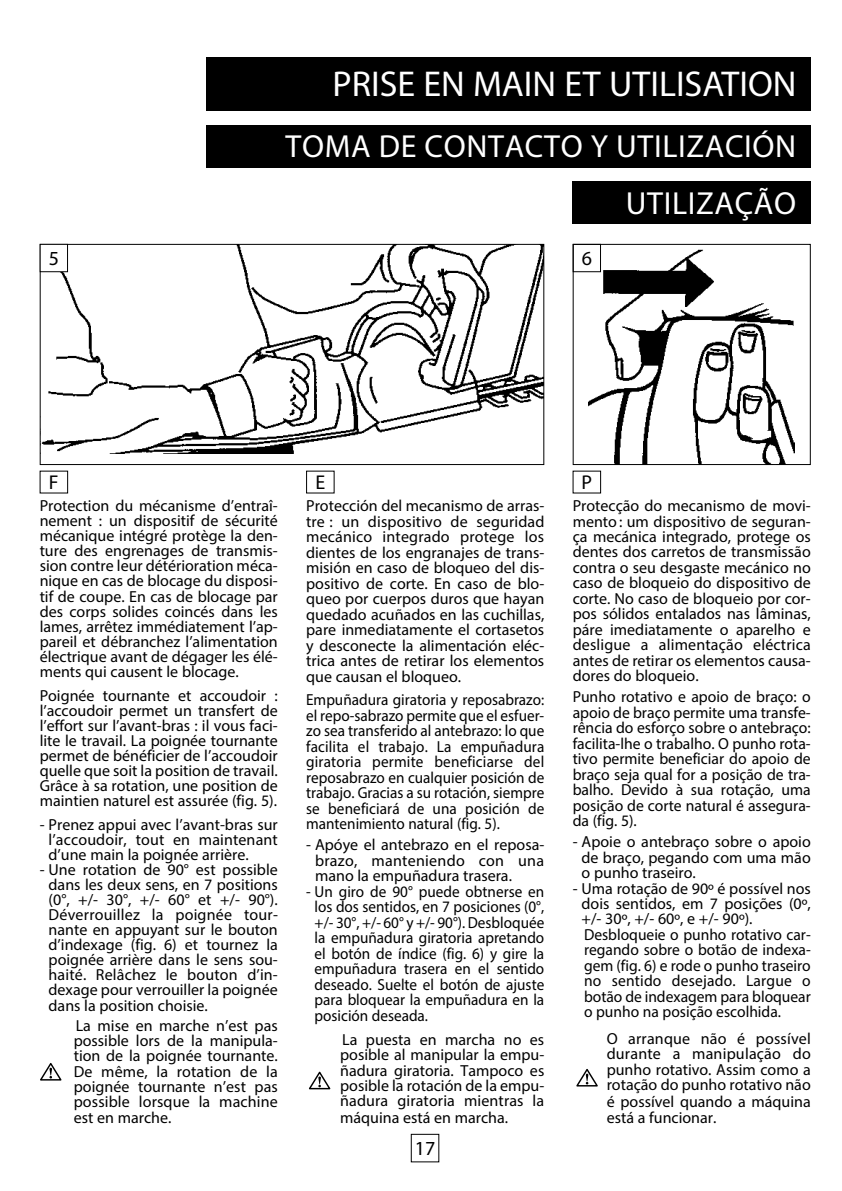
<style>
.page{position:relative;width:842px;height:1191px;background:#fff}
.page>*{position:absolute;margin:0;border:0;box-sizing:border-box;transform-origin:0 0}
.t1{font:36px "Myriad Pro";color:#fff}
.t2{font:32px/56.6px "Myriad Pro";letter-spacing:.02em;color:#fff;text-align:right}
.t3{font:20px "Myriad Pro";color:#000}
.t4{font:16px/15.4px "Myriad Pro";color:#000;text-align:justify}
.t5{font:16px/15.4px "Myriad Pro";color:#000;text-align:justify;scale:.95 1}
</style>
<div class="page">
<div style="left:411px;top:1134px;width:28px;height:28px;border:1px solid #000"></div>
<div style="left:206px;top:57px;width:605px;height:54px;background:#000"></div>
<div style="left:206px;top:125px;width:605px;height:42px;background:#000"></div>
<div style="left:573px;top:181px;width:238px;height:43px;background:#000"></div>
<img style="left:42px;top:246px;width:500px;height:207px">
<div style="left:40px;top:244px;width:504px;height:221px;border:1px solid #000"></div>
<img style="left:589px;top:249px;width:205px;height:214px">
<div style="left:573px;top:244px;width:238px;height:221px;border:1px solid #000"></div>
<div style="left:573px;top:244px;width:28px;height:28px;border:1px solid #000"></div>
<svg style="left:40px;top:1063px;width:22px;height:18px"></svg>
<svg style="left:309px;top:1071px;width:22px;height:19px"></svg>
<svg style="left:576px;top:1069px;width:22px;height:18px"></svg>
<div style="left:40px;top:244px;width:28px;height:28px;background:#fff"></div>
<div style="left:40px;top:244px;width:28px;height:28px;border:1px solid #000"></div>
<h1 class="t1" style="left:333px;top:61px;width:466px">PRISE EN MAIN ET UTILISATION</h1>
<h2 class="t2" style="left:285px;top:117px;width:512px">TOMA DE CONTACTO Y UTILIZACIÓN<br>UTILIZAÇÃO</h2>
<p class="t3" style="left:49px;top:246px;width:12px">5</p>
<p class="t3" style="left:582px;top:246px;width:12px">6</p>
<p class="t3" style="left:49px;top:470px;width:11px">F</p>
<p class="t3" style="left:315px;top:470px;width:11px">E</p>
<p class="t3" style="left:581px;top:470px;width:12px">P</p>
<p class="t4" style="left:40px;top:498px;width:240px">Protection du mécanisme d’entraî&shy;nement : un dispositif de sécurité mécanique intégré protège la den&shy;ture des engrenages de transmis&shy;sion contre leur détérioration méca&shy;nique en cas de blocage du disposi&shy;tif de coupe. En cas de blocage par des corps solides coincés dans les lames, arrêtez immédiatement l’ap&shy;pareil et débranchez l’alimentation électrique avant de dégager les élé&shy;ments qui causent le blocage.</p>
<p class="t4" style="left:40px;top:687px;width:240px">Poignée tournante et accoudoir : l’accoudoir permet un transfert de l’effort sur l’avant-bras : il vous faci&shy;lite le travail. La poignée tournante permet de bénéficier de l’accoudoir quelle que soit la position de travail.<br>Grâce à sa rotation, une position de maintien naturel est assurée (fig. 5).</p>
<p class="t4" style="left:49px;top:816px;width:231px;text-indent:-9px">- Prenez appui avec l’avant-bras sur l’accoudoir, tout en maintenant d’une main la poignée arrière.</p>
<p class="t4" style="left:49px;top:861px;width:231px;text-indent:-9px">- Une rotation de 90° est possible dans les deux sens, en 7 positions (0°, +/- 30°, +/- 60° et +/- 90°).<br>Déverrouillez la poignée tour&shy;nante en appuyant sur le bouton d’indexage (fig. 6) et tournez la poignée arrière dans le sens sou&shy;haité. Relâchez le bouton d’in&shy;dexage pour verrouiller la poignée dans la position choisie.</p>
<p class="t4" style="left:74px;top:1018px;width:206px">La mise en marche n’est pas possible lors de la manipula&shy;tion de la poignée tournante.<br>De même, la rotation de la poignée tournante n’est pas possible lorsque la machine est en marche.</p>
<p class="t4" style="left:573px;top:498px;width:240px">Protecção do mecanismo de movi&shy;mento: um dispositivo de seguran&shy;ça mecánica integrado, protege os dentes dos carretos de transmissão contra o seu desgaste mecánico no caso de bloqueio do dispositivo de corte. No caso de bloqueio por cor&shy;pos sólidos entalados nas lâminas, páre imediatamente o aparelho e desligue a alimentação eléctrica antes de retirar os elementos causa&shy;dores do bloqueio.</p>
<p class="t4" style="left:573px;top:689px;width:240px">Punho rotativo e apoio de braço: o apoio de braço permite uma transfe&shy;rência do esforço sobre o antebraço: facilita-lhe o trabalho. O punho rota&shy;tivo permite beneficiar do apoio de braço seja qual for a posição de tra&shy;balho. Devido à sua rotação, uma posição de corte natural é assegura&shy;da (fig. 5).</p>
<p class="t4" style="left:582px;top:834px;width:231px;text-indent:-9px">- Apoie o antebraço sobre o apoio de braço, pegando com uma mão o punho traseiro.</p>
<p class="t4" style="left:582px;top:880px;width:231px;text-align:left;text-indent:-9px">- Uma rotação de 90º é possível nos dois sentidos, em 7 posições (0º, +/- 30º, +/- 60º, e +/- 90º).<br>Desbloqueie o punho rotativo car&shy;regando sobre o botão de indexa&shy;gem (fig. 6) e rode o punho traseiro no sentido desejado. Largue o botão de indexagem para bloquear o punho na posição escolhida.</p>
<p class="t4" style="left:607px;top:1030px;width:206px">O arranque não é possível durante a manipulação do punho rotativo. Assim como a rotação do punho rotativo não é possível quando a máquina está a funcionar.</p>
<p class="t4" style="left:306px;top:498px;width:240px">Protección del mecanismo de arras&shy;tre : un dispositivo de seguridad mecánico integrado protege los dientes de los engranajes de trans&shy;misión en caso de bloqueo del dis&shy;positivo de corte. En caso de blo&shy;queo por cuerpos duros que hayan quedado acuñados en las cuchillas, pare inmediatamente el cortasetos y desconecte la alimentación eléc&shy;trica antes de retirar los elementos que causan el bloqueo.</p>
<p class="t5" style="left:306px;top:692px;width:252px">Empuñadura giratoria y reposabrazo: el repo-sabrazo permite que el esfuer&shy;zo sea transferido al antebrazo: lo que facilita el trabajo. La empuñadura giratoria permite beneficiarse del reposabrazo en cualquier posición de trabajo. Gracias a su rotación, siempre se beneficiará de una posición de mantenimiento natural (fig. 5).</p>
<p class="t4" style="left:315px;top:837px;width:231px;text-indent:-9px">- Apóye el antebrazo en el reposa&shy;brazo, manteniendo con una mano la empuñadura trasera.</p>
<p class="t5" style="left:315px;top:883px;width:243px;text-indent:-8px">- Un giro de 90° puede obtnerse en los dos sentidos, en 7 posiciones (0°, +/- 30°, +/- 60° y +/- 90°). Desbloquée la empuñadura giratoria apretando el botón de índice (fig. 6) y gire la empuñadura trasera en el sentido deseado. Suelte el botón de ajuste para bloquear la empuñadura en la posición deseada.</p>
<p class="t4" style="left:340px;top:1031px;width:206px">La puesta en marcha no es posible al manipular la empu&shy;ñadura giratoria. Tampoco es posible la rotación de la empu&shy;ñadura giratoria mientras la máquina está en marcha.</p>
<p class="t3" style="left:415px;top:1136px;width:22px">17</p>
</div>
